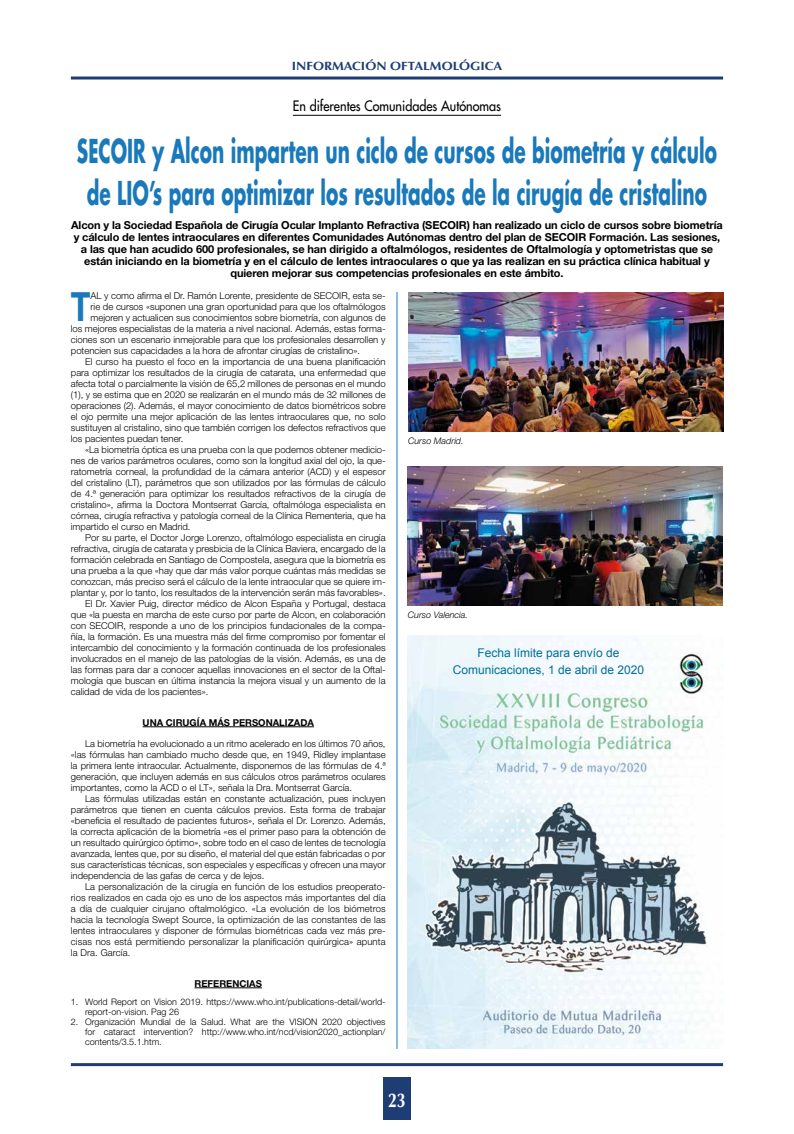
<style>
.page{position:relative;width:794px;height:1134px;background:#fff}
.page>*{position:absolute;margin:0;border:0;box-sizing:border-box;transform-origin:0 0}
.t1{font:700 40.3px "Helvetica Neue LT Std";color:#1979ba;scale:.8 1}
.t2{font:700 32px/42px "Futura Std";color:#1979ba;text-align:center;scale:.58 1}
.t3{font:700 20px "Optima LT Std";color:#fff;scale:.8 1}
.t4{font:500 14px "Futura Std";color:#000;scale:.9 1}
.t5{font:12px/17px "Arial";color:#007098;text-align:center}
.t6{font:700 12px "Optima LT Std";color:#1d3d74;scale:1.1 1}
.t7{font:700 11px/12px "Helvetica Neue LT Std";letter-spacing:-.01em;color:#000;text-align:center}
.t8{font:300 9.5px/11px "Helvetica Neue LT Std";color:#000;text-align:justify}
.t9{font:700 9.5px "Helvetica Neue LT Std";color:#000}
.t10{font:300 9px/10px "Helvetica Neue LT Std";color:#000}
.t11{font:italic 300 9px "Helvetica Neue LT Std";color:#000}
</style>
<div class="page">
<div style="left:383px;top:1078px;width:28px;height:42px;background:#1d3d74"></div>
<hr style="left:71px;top:77px;width:652px;height:3px;background:#1d3d74">
<hr style="left:71px;top:1063px;width:652px;height:3px;background:#1d3d74">
<hr style="left:143px;top:726px;width:171px;height:1px;background:#000">
<hr style="left:195px;top:987px;width:67px;height:1px;background:#000">
<hr style="left:293px;top:115px;width:208px;height:1px;background:#000">
<img style="left:408px;top:636px;width:300px;height:413px">
<img style="left:408px;top:292px;width:315px;height:140px">
<img style="left:408px;top:466px;width:314px;height:140px">
<hr style="left:397px;top:292px;width:1px;height:757px;background:#1979ba">
<p class="t6" style="left:292px;top:59px;width:193px">INFORMACIÓN OFTALMOLÓGICA</p>
<h3 class="t4" style="left:293px;top:97px;width:233px">En diferentes Comunidades Autónomas</h3>
<h2 class="t2" style="left:77px;top:129px;width:1105px">SECOIR y Alcon imparten un ciclo de cursos de biometría y cálculo de LIO’s para optimizar los resultados de la cirugía de cristalino</h2>
<p class="t7" style="left:71px;top:219px;width:653px">Alcon y la Sociedad Española de Cirugía Ocular Implanto Refractiva (SECOIR) han realizado un ciclo de cursos sobre biometría y cálculo de lentes intraoculares en diferentes Comunidades Autónomas dentro del plan de SECOIR Formación. Las sesiones, a las que han acudido 600 profesionales, se han dirigido a oftalmólogos, residentes de Oftalmología y optometristas que se están iniciando en la biometría y en el cálculo de lentes intraoculares o que ya las realizan en su práctica clínica habitual y quieren mejorar sus competencias profesionales en este ámbito.</p>
<h1 class="t1" style="left:71px;top:281px;width:26px">T</h1>
<p class="t8" style="left:91px;top:290px;width:296px">AL y como afirma el Dr. Ramón Lorente, presidente de SECOIR, esta se-</p>
<p class="t8" style="left:91px;top:301px;width:296px">rie de cursos «suponen una gran oportunidad para que los oftalmólogos</p>
<p class="t8" style="left:91px;top:312px;width:296px">mejoren y actualicen sus conocimientos sobre biometría, con algunos de</p>
<p class="t8" style="left:71px;top:323px;width:316px">los mejores especialistas de la materia a nivel nacional. Además, estas forma-</p>
<p class="t8" style="left:71px;top:334px;width:316px">ciones son un escenario inmejorable para que los profesionales desarrollen y</p>
<p class="t8" style="left:71px;top:345px;width:291px">potencien sus capacidades a la hora de afrontar cirugías de cristalino».</p>
<p class="t8" style="left:85px;top:356px;width:302px">El curso ha puesto el foco en la importancia de una buena planificación</p>
<p class="t8" style="left:71px;top:367px;width:316px">para optimizar los resultados de la cirugía de catarata, una enfermedad que</p>
<p class="t8" style="left:71px;top:378px;width:316px">afecta total o parcialmente la visión de 65,2 millones de personas en el mundo</p>
<p class="t8" style="left:71px;top:389px;width:316px">(1), y se estima que en 2020 se realizarán en el mundo más de 32 millones de</p>
<p class="t8" style="left:71px;top:400px;width:316px">operaciones (2). Además, el mayor conocimiento de datos biométricos sobre</p>
<p class="t8" style="left:71px;top:411px;width:316px">el ojo permite una mejor aplicación de las lentes intraoculares que, no solo</p>
<p class="t8" style="left:71px;top:422px;width:316px">sustituyen al cristalino, sino que también corrigen los defectos refractivos que</p>
<p class="t8" style="left:71px;top:433px;width:114px">los pacientes puedan tener.</p>
<p class="t8" style="left:85px;top:444px;width:302px">«La biometría óptica es una prueba con la que podemos obtener medicio-</p>
<p class="t8" style="left:71px;top:455px;width:316px">nes de varios parámetros oculares, como son la longitud axial del ojo, la que-</p>
<p class="t8" style="left:71px;top:466px;width:316px">ratometría corneal, la profundidad de la cámara anterior (ACD) y el espesor</p>
<p class="t8" style="left:71px;top:477px;width:316px">del cristalino (LT), parámetros que son utilizados por las fórmulas de cálculo</p>
<p class="t8" style="left:71px;top:488px;width:316px">de 4.ª generación para optimizar los resultados refractivos de la cirugía de</p>
<p class="t8" style="left:71px;top:499px;width:316px">cristalino», afirma la Doctora Montserrat García, oftalmóloga especialista en</p>
<p class="t8" style="left:71px;top:510px;width:316px">córnea, cirugía refractiva y patología corneal de la Clínica Rementeria, que ha</p>
<p class="t8" style="left:71px;top:521px;width:121px">impartido el curso en Madrid.</p>
<p class="t8" style="left:85px;top:532px;width:302px">Por su parte, el Doctor Jorge Lorenzo, oftalmólogo especialista en cirugía</p>
<p class="t8" style="left:71px;top:543px;width:316px">refractiva, cirugía de catarata y presbicia de la Clínica Baviera, encargado de la</p>
<p class="t8" style="left:71px;top:554px;width:316px">formación celebrada en Santiago de Compostela, asegura que la biometría es</p>
<p class="t8" style="left:71px;top:565px;width:316px">una prueba a la que «hay que dar más valor porque cuántas más medidas se</p>
<p class="t8" style="left:71px;top:576px;width:316px">conozcan, más preciso será el cálculo de la lente intraocular que se quiere im-</p>
<p class="t8" style="left:71px;top:587px;width:316px">plantar y, por lo tanto, los resultados de la intervención serán más favorables».</p>
<p class="t8" style="left:85px;top:598px;width:302px">El Dr. Xavier Puig, director médico de Alcon España y Portugal, destaca</p>
<p class="t8" style="left:71px;top:609px;width:316px">que «la puesta en marcha de este curso por parte de Alcon, en colaboración</p>
<p class="t8" style="left:71px;top:620px;width:316px">con SECOIR, responde a uno de los principios fundacionales de la compa-</p>
<p class="t8" style="left:71px;top:631px;width:316px">ñía, la formación. Es una muestra más del firme compromiso por fomentar el</p>
<p class="t8" style="left:71px;top:642px;width:316px">intercambio del conocimiento y la formación continuada de los profesionales</p>
<p class="t8" style="left:71px;top:653px;width:316px">involucrados en el manejo de las patologías de la visión. Además, es una de</p>
<p class="t8" style="left:71px;top:664px;width:316px">las formas para dar a conocer aquellas innovaciones en el sector de la Oftal-</p>
<p class="t8" style="left:71px;top:675px;width:316px">mología que buscan en última instancia la mejora visual y un aumento de la</p>
<p class="t8" style="left:71px;top:686px;width:139px">calidad de vida de los pacientes».</p>
<p class="t9" style="left:143px;top:717px;width:173px">UNA CIRUGÍA MÁS PERSONALIZADA</p>
<p class="t8" style="left:71px;top:738px;width:316px;text-indent:14px">La biometría ha evolucionado a un ritmo acelerado en los últimos 70 años, «las fórmulas han cambiado mucho desde que, en 1949, Ridley implantase la primera lente intraocular. Actualmente, disponemos de las fórmulas de 4.ª generación, que incluyen además en sus cálculos otros parámetros oculares importantes, como la ACD o el LT», señala la Dra. Montserrat García.</p>
<p class="t8" style="left:71px;top:793px;width:316px;text-indent:14px">Las fórmulas utilizadas están en constante actualización, pues incluyen parámetros que tienen en cuenta cálculos previos. Esta forma de trabajar «beneficia el resultado de pacientes futuros», señala el Dr. Lorenzo. Además, la correcta aplicación de la biometría «es el primer paso para la obtención de un resultado quirúrgico óptimo», sobre todo en el caso de lentes de tecnología avanzada, lentes que, por su diseño, el material del que están fabricadas o por sus características técnicas, son especiales y específicas y ofrecen una mayor independencia de las gafas de cerca y de lejos.</p>
<p class="t8" style="left:71px;top:881px;width:316px;text-indent:14px">La personalización de la cirugía en función de los estudios preoperato&shy;rios realizados en cada ojo es uno de los aspectos más importantes del día a día de cualquier cirujano oftalmológico. «La evolución de los biómetros hacia la tecnología Swept Source, la optimización de las constantes de las lentes intraoculares y disponer de fórmulas biométricas cada vez más pre&shy;cisas nos está permitiendo personalizar la planificación quirúrgica» apunta la Dra. García.</p>
<p class="t9" style="left:195px;top:978px;width:69px">REFERENCIAS</p>
<p class="t10" style="left:85px;top:997px;width:302px;text-indent:-14px">1. World Report on Vision 2019. https://www.who.int/publications-detail/world&shy;report-on-vision. Pag 26</p>
<p class="t10" style="left:85px;top:1017px;width:302px;text-align:justify;text-indent:-14px">2. Organización Mundial de la Salud. What are the VISION 2020 objectives for cataract intervention? http://www.who.int/ncd/vision2020_actionplan/ contents/3.5.1.htm.</p>
<p class="t11" style="left:408px;top:436px;width:57px">Curso Madrid.</p>
<p class="t11" style="left:408px;top:609px;width:62px">Curso Valencia.</p>
<p class="t5" style="left:452px;top:644px;width:193px">Fecha límite para envío de<br>Comunicaciones, 1 de abril de 2020</p>
<h3 class="t3" style="left:388px;top:1088px;width:24px">23</h3>
</div>
